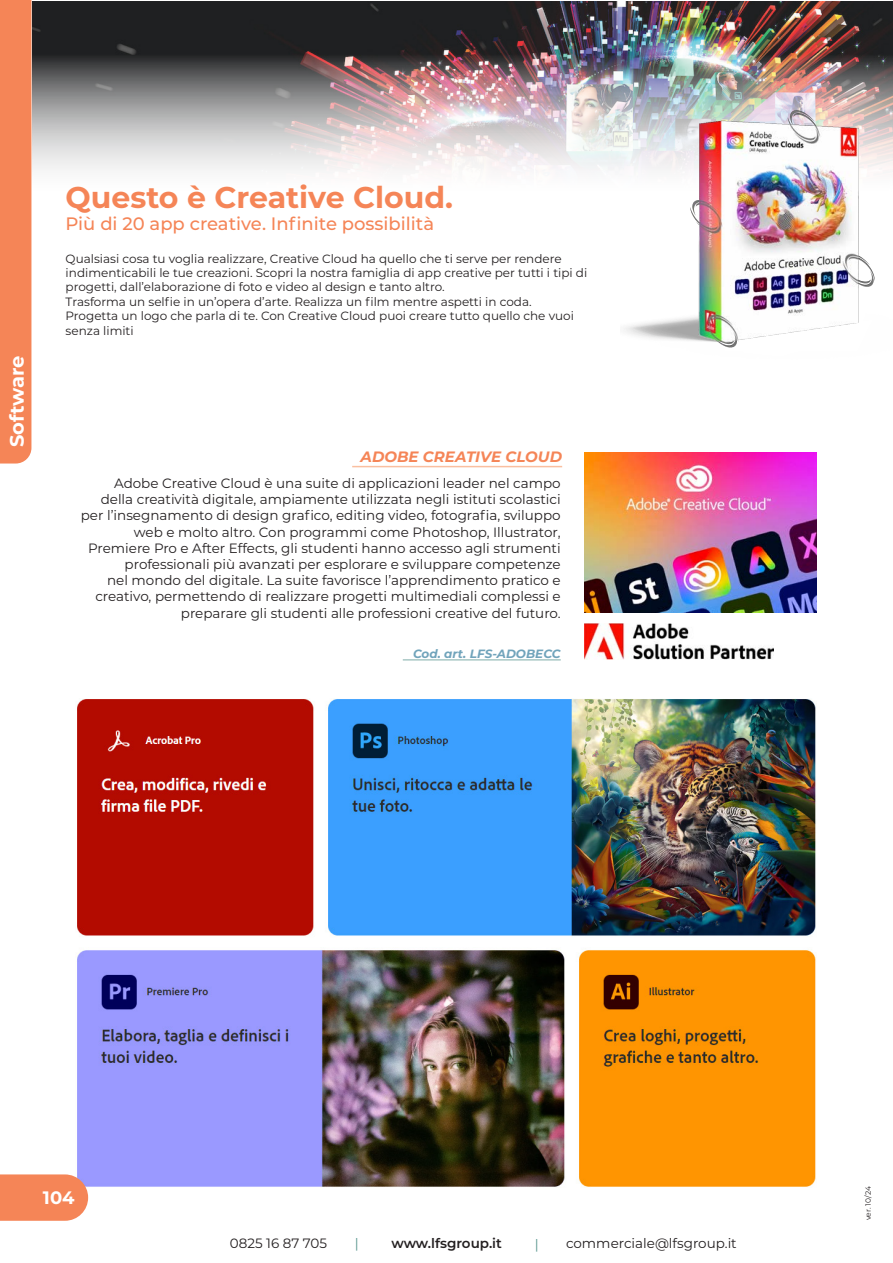
<style>
.page{position:relative;width:893px;height:1263px;background:#fff}
.page>*{position:absolute;margin:0;border:0;box-sizing:border-box;transform-origin:0 0}
.Body{font:700 30px "Montserrat";color:#f58557}
.Body-2{font:700 19.5px "Montserrat";letter-spacing:-.005em;color:#fff}
.Body-3{font:500 18px "Montserrat";color:#f58557}
.t1{font:700 18px "Montserrat";color:#fff}
.NOME_ARTICOLO{font:italic 100 15px "Montserrat";color:#f58557}
.Body-4{font:13.5px/16.2px "Montserrat";color:#231f20;text-align:right}
.t2{font:600 13.5px "Montserrat";color:#231f20}
.t3{font:13.5px "Montserrat";color:#53928b}
.Body-5{font:12px "Montserrat";color:#231f20}
.CODICE_MEPA{font:italic 100 12px "Montserrat";color:#71a4bb}
.t4{font:7.5px "Montserrat";letter-spacing:-.01em;color:#231f20}
</style>
<div class="page">
<div style="left:0;top:0;width:31px;height:463px;background:#f58557"></div>
<img style="left:584px;top:452px;width:233px;height:161px">
<img style="left:584px;top:623px;width:189px;height:37px">
<hr style="left:352px;top:466px;width:210px;height:1px;background:#fabfa0">
<hr style="left:403px;top:659px;width:158px;height:2px;background:#a9c8c5">
<img style="left:77px;top:699px;width:739px;height:488px">
<img style="left:32px;top:1px;width:861px;height:169px">
<img style="left:621px;top:80px;width:272px;height:268px">
<svg style="left:0;top:1174px;width:88px;height:47px;background:#f38b62"></svg>
<p class="Body-2" style="left:3px;top:447px;width:93px;rotate:-90deg">Software</p>
<p class="Body" style="left:66px;top:176px;width:389px">Questo è Creative Cloud.</p>
<p class="Body-3" style="left:66px;top:211px;width:370px">Più di 20 app creative. Infinite possibilità</p>
<p class="Body-5" style="left:66px;top:250px;width:498px">Qualsiasi cosa tu voglia realizzare, Creative Cloud ha quello che ti serve per rendere</p>
<p class="Body-5" style="left:66px;top:264px;width:523px">indimenticabili le tue creazioni. Scopri la nostra famiglia di app creative per tutti i tipi di</p>
<p class="Body-5" style="left:66px;top:279px;width:381px">progetti, dall’elaborazione di foto e video al design e tanto altro.</p>
<p class="Body-5" style="left:66px;top:293px;width:467px">Trasforma un selfie in un’opera d’arte. Realizza un film mentre aspetti in coda.</p>
<p class="Body-5" style="left:66px;top:308px;width:510px">Progetta un logo che parla di te. Con Creative Cloud puoi creare tutto quello che vuoi</p>
<p class="Body-5" style="left:66px;top:322px;width:70px">senza limiti</p>
<p class="NOME_ARTICOLO" style="left:361px;top:446px;width:203px">ADOBE CREATIVE CLOUD</p>
<p class="Body-4" style="left:81px;top:475px;width:481px">Adobe Creative Cloud è una suite di applicazioni leader nel campo della creatività digitale, ampiamente utilizzata negli istituti scolastici per l’insegnamento di design grafico, editing video, fotografia, sviluppo web e molto altro. Con programmi come Photoshop, Illustrator, Premiere Pro e After Effects, gli studenti hanno accesso agli strumenti professionali più avanzati per esplorare e sviluppare competenze<br>nel mondo del digitale. La suite favorisce l’apprendimento pratico e creativo, permettendo di realizzare progetti multimediali complessi e preparare gli studenti alle professioni creative del futuro.</p>
<p class="CODICE_MEPA" style="left:413px;top:645px;width:149px">Cod. art. LFS-ADOBECC</p>
<h3 class="t1" style="left:43px;top:1184px;width:33px">104</h3>
<p class="Body-4" style="left:230px;top:1235px;width:99px">0825 16 87 705</p>
<p class="t3" style="left:355px;top:1234px;width:5px">|</p>
<p class="t2" style="left:391px;top:1234px;width:112px">www.lfsgroup.it</p>
<p class="t3" style="left:535px;top:1235px;width:5px">|</p>
<p class="Body-4" style="left:566px;top:1235px;width:172px">commerciale@lfsgroup.it</p>
<p class="t4" style="left:863px;top:1220px;width:36px;rotate:-90deg">ver. 10/24</p>
</div>
